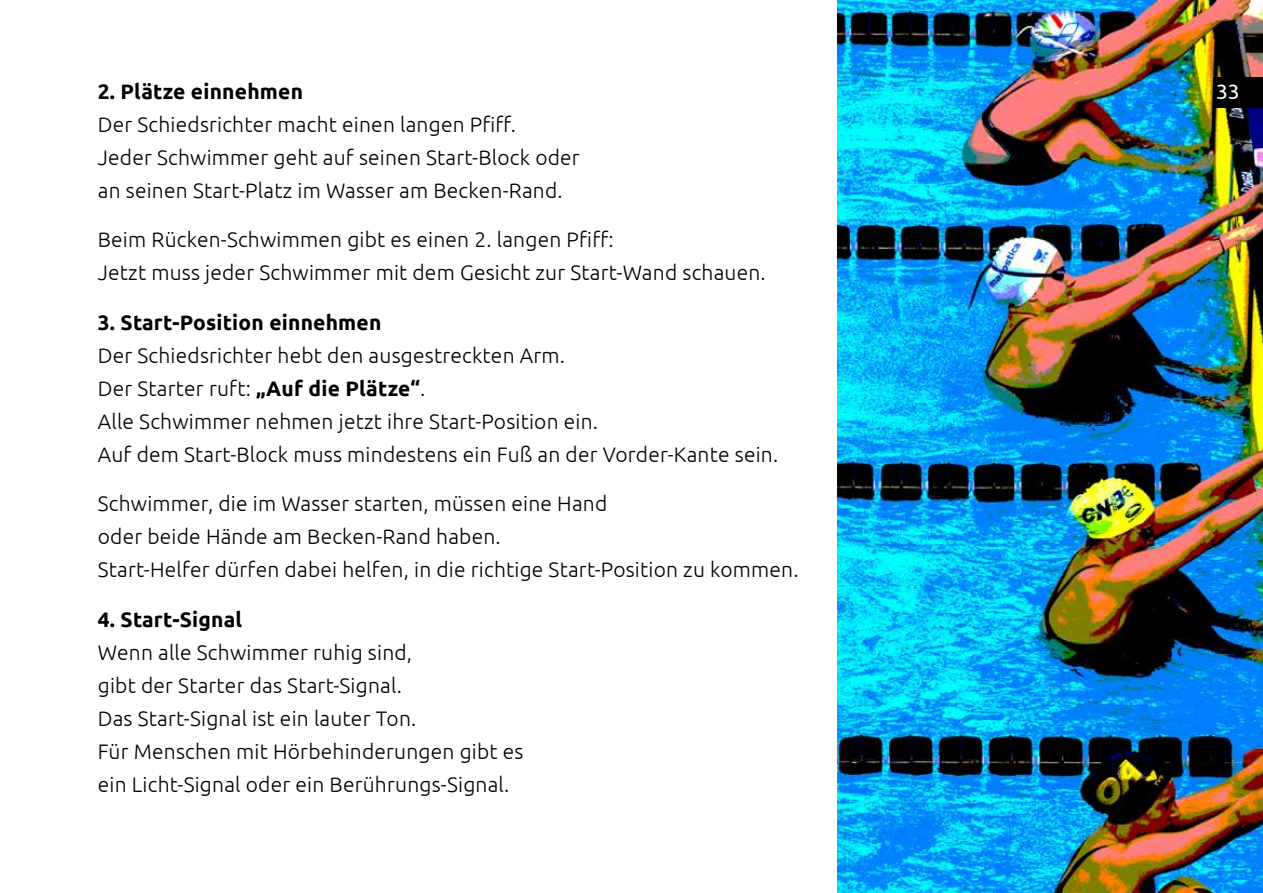
<style>
.page{position:relative;width:1263px;height:893px;background:#fff}
.page>*{position:absolute;margin:0;border:0;box-sizing:border-box;transform-origin:0 0}
.t1{font:300 21px/33px "Ubuntu";letter-spacing:.01em;color:#000}
.t2{font:700 21px "Ubuntu";letter-spacing:.01em;color:#000}
.t3{font:21px "Ubuntu";color:#fff}
.s1{font-weight:700}
</style>
<div class="page">
<img style="left:838px;top:0;width:425px;height:893px">
<div style="left:1213px;top:77px;width:50px;height:31px;background:#000"></div>
<p class="t2" style="left:98px;top:79px;width:207px">2. Plätze einnehmen</p>
<p class="t1" style="left:98px;top:107px;width:483px">Der Schiedsrichter macht einen langen Pfiff.<br>Jeder Schwimmer geht auf seinen Start-Block oder an seinen Start-Platz im Wasser am Becken-Rand.</p>
<p class="t1" style="left:98px;top:223px;width:669px">Beim Rücken-Schwimmen gibt es einen 2. langen Pfiff:<br>Jetzt muss jeder Schwimmer mit dem Gesicht zur Start-Wand schauen.</p>
<p class="t2" style="left:98px;top:310px;width:285px">3. Start-Position einnehmen</p>
<p class="t1" style="left:98px;top:338px;width:682px">Der Schiedsrichter hebt den ausgestreckten Arm.<br>Der Starter ruft: <span class="s1">„Auf die Plätze“</span>.<br>Alle Schwimmer nehmen jetzt ihre Start-Position ein.<br>Auf dem Start-Block muss mindestens ein Fuß an der Vorder-Kante sein.</p>
<p class="t1" style="left:98px;top:487px;width:702px">Schwimmer, die im Wasser starten, müssen eine Hand<br>oder beide Hände am Becken-Rand haben.<br>Start-Helfer dürfen dabei helfen, in die richtige Start-Position zu kommen.</p>
<p class="t2" style="left:98px;top:607px;width:146px">4. Start-Signal</p>
<p class="t1" style="left:98px;top:635px;width:427px">Wenn alle Schwimmer ruhig sind,<br>gibt der Starter das Start-Signal.<br>Das Start-Signal ist ein lauter Ton.<br>Für Menschen mit Hörbehinderungen gibt es ein Licht-Signal oder ein Berührungs-Signal.</p>
<p class="t3" style="left:1216px;top:79px;width:25px">33</p>
</div>
